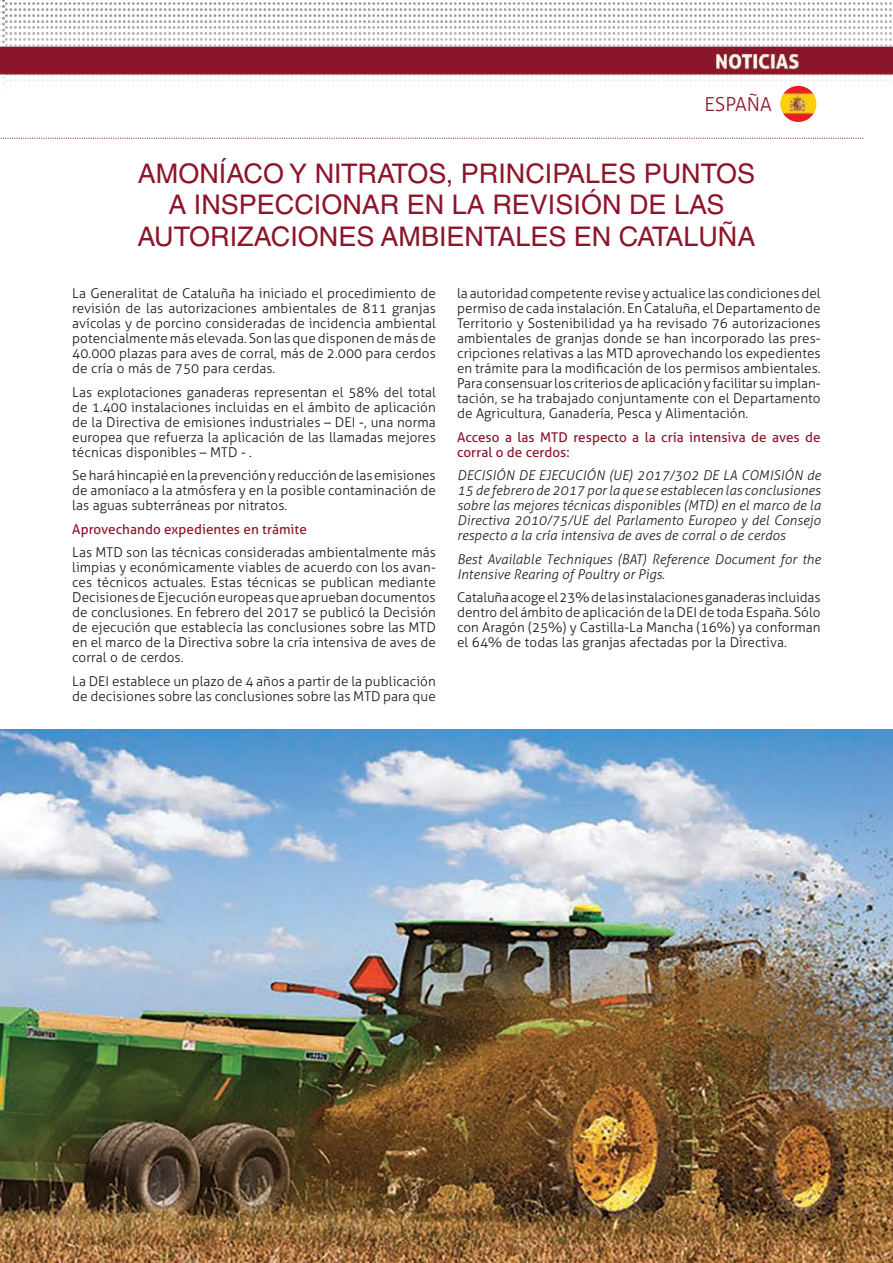
<style>
.page{position:relative;width:893px;height:1263px;background:#fff}
.page>*{position:absolute;margin:0;border:0;box-sizing:border-box;transform-origin:0 0}
.t1{font:27px/31.5px "Helvetica LT Std";color:#8c152a;text-align:center}
.t2{font:300 19.35px "Aller";color:#8c152a}
.t3{font:300 13.5px/15px "Aller";letter-spacing:.005em;color:#14171a;text-align:justify}
.t4{font:italic 300 13.5px/15px "Aller";letter-spacing:.005em;color:#231f20;text-align:justify}
.t5{font:13.5px/15px "Aller";letter-spacing:.005em;color:#8c152a}
</style>
<div class="page">
<svg style="left:0;top:0;width:893px;height:91px"></svg>
<img style="left:780px;top:86px;width:36px;height:36px;border-radius:18px">
<svg style="left:1px;top:138px;width:862px;height:1px"></svg>
<img style="left:0;top:729px;width:893px;height:534px">
<img style="left:1px;top:1180px;width:3px;height:80px">
<img style="left:780px;top:2px;width:112px;height:3px">
<img style="left:558px;top:26px;width:112px;height:3px">
<img style="left:0;top:47px;width:110px;height:29px">
<h2 class="t2" style="left:704px;top:92px;width:69px">ESPAÑA</h2>
<h1 class="t1" style="left:138px;top:157px;width:619px">AMONÍACO Y NITRATOS, PRINCIPALES PUNTOS<br>A INSPECCIONAR EN LA REVISIÓN DE LAS<br>AUTORIZACIONES AMBIENTALES EN CATALUÑA</h1>
<p class="t3" style="left:72px;top:286px;width:365px">La Generalitat de Cataluña ha iniciado el procedimiento de revisión de las autorizaciones ambientales de 811 granjas avícolas y de porcino consideradas de incidencia ambiental potencialmente más elevada. Son las que disponen de más de 40.000 plazas para aves de corral, más de 2.000 para cerdos de cría o más de 750 para cerdas.</p>
<p class="t3" style="left:72px;top:384px;width:365px">Las explotaciones ganaderas representan el 58% del total de 1.400 instalaciones incluidas en el ámbito de aplicación de la Directiva de emisiones industriales – DEI -, una norma europea que refuerza la aplicación de las llamadas mejores técnicas disponibles – MTD - .</p>
<p class="t3" style="left:72px;top:468px;width:365px">Se hará hincapié en la prevención y reducción de las emisiones de amoníaco a la atmósfera y en la posible contaminación de las aguas subterráneas por nitratos.</p>
<p class="t5" style="left:72px;top:521px;width:236px">Aprovechando expedientes en trámite</p>
<p class="t3" style="left:72px;top:545px;width:365px">Las MTD son las técnicas consideradas ambientalmente más limpias y económicamente viables de acuerdo con los avan&shy;ces técnicos actuales. Estas técnicas se publican mediante Decisiones de Ejecución europeas que aprueban documentos de conclusiones. En febrero del 2017 se publicó la Decisión de ejecución que establecía las conclusiones sobre las MTD en el marco de la Directiva sobre la cría intensiva de aves de corral o de cerdos.</p>
<p class="t3" style="left:72px;top:673px;width:365px">La DEI establece un plazo de 4 años a partir de la publicación de decisiones sobre las conclusiones sobre las MTD para que</p>
<p class="t3" style="left:457px;top:286px;width:365px">la autoridad competente revise y actualice las condiciones del permiso de cada instalación. En Cataluña, el Departamento de Territorio y Sostenibilidad ya ha revisado 76 autorizaciones ambientales de granjas donde se han incorporado las pres&shy;cripciones relativas a las MTD aprovechando los expedientes en trámite para la modificación de los permisos ambientales.<br>Para consensuar los criterios de aplicación y facilitar su implan&shy;tación, se ha trabajado conjuntamente con el Departamento de Agricultura, Ganadería, Pesca y Alimentación.</p>
<p class="t5" style="left:457px;top:429px;width:365px">Acceso a las MTD respecto a la cría intensiva de aves de corral o de cerdos:</p>
<p class="t4" style="left:457px;top:468px;width:365px">DECISIÓN DE EJECUCIÓN (UE) 2017/302 DE LA COMISIÓN de 15 de febrero de 2017 por la que se establecen las conclusiones sobre las mejores técnicas disponibles (MTD) en el marco de la Directiva 2010/75/UE del Parlamento Europeo y del Consejo respecto a la cría intensiva de aves de corral o de cerdos</p>
<p class="t4" style="left:457px;top:551px;width:365px">Best Available Techniques (BAT) Reference Document for the<br>Intensive Rearing of Poultry or Pigs.</p>
<p class="t3" style="left:457px;top:590px;width:365px">Cataluña acoge el 23% de las instalaciones ganaderas incluidas dentro del ámbito de aplicación de la DEI de toda España. Sólo con Aragón (25%) y Castilla-La Mancha (16%) ya conforman el 64% de todas las granjas afectadas por la Directiva.</p>
</div>
